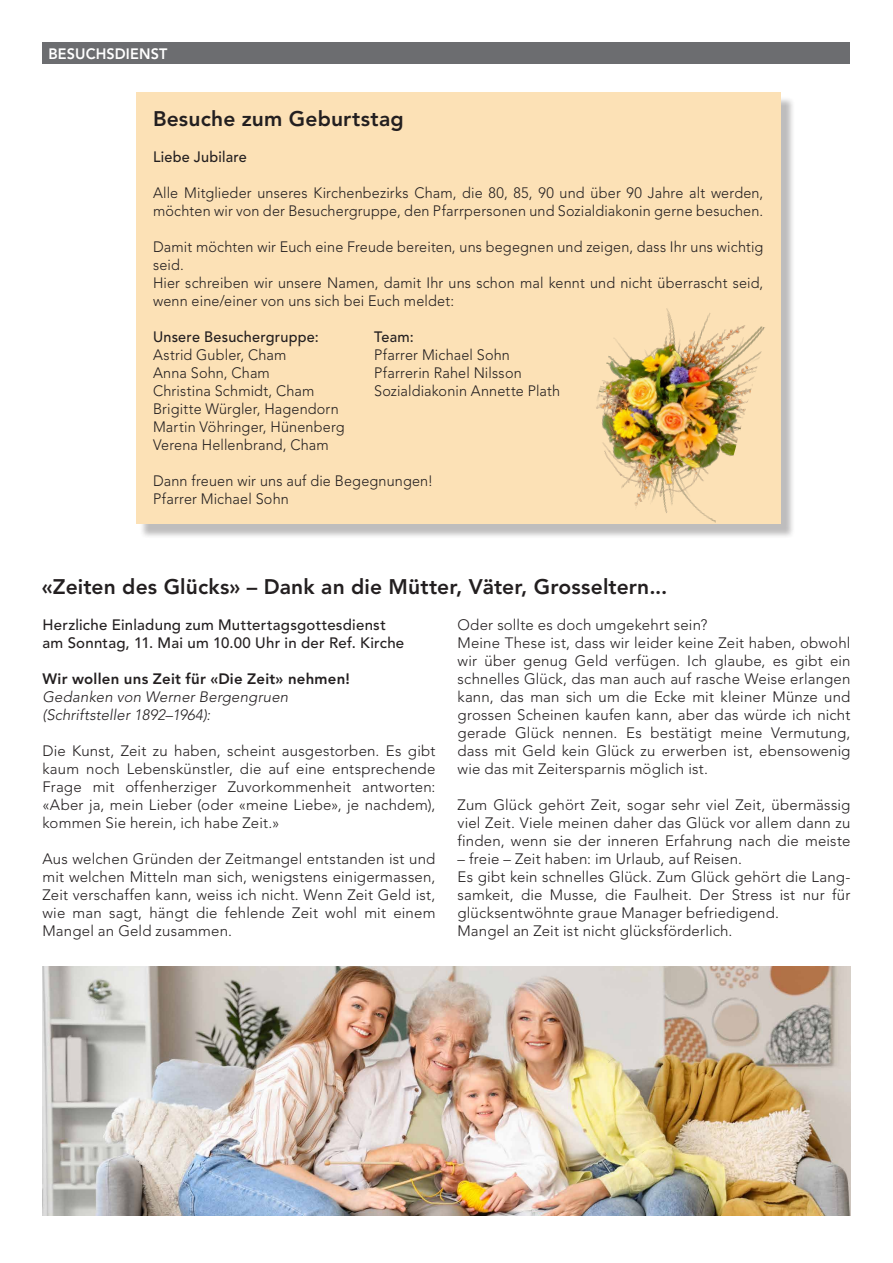
<style>
.page{position:relative;width:893px;height:1263px;background:#fff}
.page>*{position:absolute;margin:0;border:0;box-sizing:border-box;transform-origin:0 0}
.t1{font:800 21px "Avenir LT Std";letter-spacing:.01em;color:#231f20}
.t2{font:300 15px/18px "Avenir LT Std";letter-spacing:.01em;color:#231f20;text-align:justify}
.t3{font:300 15px/18px "Avenir LT Std";letter-spacing:.01em;color:#231f20;scale:.96 1}
.t4{font:500 15px/18px "Avenir LT Std";letter-spacing:.015em;color:#231f20}
.t5{font:italic 300 15px/18px "Avenir LT Std";letter-spacing:.01em;color:#231f20}
.t6{font:500 15px "Avenir LT Std";letter-spacing:.015em;color:#231f20;scale:.96 1}
.t7{font:800 15px "Avenir LT Std";letter-spacing:.015em;color:#231f20}
.t8{font:800 15px "Avenir LT Std";letter-spacing:.01em;color:#fff;scale:.96 1}
</style>
<div class="page">
<div style="left:43px;top:43px;width:807px;height:21px;background:#6c6d70"></div>
<div style="left:139px;top:96px;width:656px;height:443px;background:#231f20;opacity:.3"></div>
<div style="left:136px;top:92px;width:644px;height:432px;background:#fce1b6"></div>
<img style="left:569px;top:308px;width:199px;height:231px">
<img style="left:43px;top:967px;width:807px;height:248px">
<p class="t8" style="left:48px;top:45px;width:126px">BESUCHSDIENST</p>
<p class="t1" style="left:153px;top:106px;width:252px">Besuche zum Geburtstag</p>
<p class="t6" style="left:153px;top:148px;width:99px">Liebe Jubilare</p>
<p class="t3" style="left:153px;top:184px;width:637px">Alle Mitglieder unseres Kirchenbezirks Cham, die 80, 85, 90 und über 90 Jahre alt werden, möchten wir von der Besuchergruppe, den Pfarrpersonen und Sozialdiakonin gerne besuchen.</p>
<p class="t3" style="left:153px;top:238px;width:637px">Damit möchten wir Euch eine Freude bereiten, uns begegnen und zeigen, dass Ihr uns wichtig seid.</p>
<p class="t3" style="left:153px;top:274px;width:637px">Hier schreiben wir unsere Namen, damit Ihr uns schon mal kennt und nicht überrascht seid, wenn eine/einer von uns sich bei Euch meldet:</p>
<p class="t6" style="left:153px;top:328px;width:174px">Unsere Besuchergruppe:</p>
<p class="t3" style="left:153px;top:346px;width:140px">Astrid Gubler, Cham</p>
<p class="t3" style="left:153px;top:364px;width:123px">Anna Sohn, Cham</p>
<p class="t3" style="left:153px;top:382px;width:170px">Christina Schmidt, Cham</p>
<p class="t3" style="left:153px;top:400px;width:195px">Brigitte Würgler, Hagendorn</p>
<p class="t3" style="left:153px;top:418px;width:201px">Martin Vöhringer, Hünenberg</p>
<p class="t3" style="left:153px;top:436px;width:184px">Verena Hellenbrand, Cham</p>
<p class="t3" style="left:153px;top:472px;width:293px">Dann freuen wir uns auf die Begegnungen!</p>
<p class="t3" style="left:153px;top:490px;width:143px">Pfarrer Michael Sohn</p>
<p class="t6" style="left:374px;top:328px;width:43px">Team:</p>
<p class="t3" style="left:374px;top:346px;width:143px">Pfarrer Michael Sohn</p>
<p class="t3" style="left:374px;top:364px;width:155px">Pfarrerin Rahel Nilsson</p>
<p class="t3" style="left:374px;top:382px;width:195px">Sozialdiakonin Annette Plath</p>
<p class="t1" style="left:42px;top:574px;width:627px">«Zeiten des Glücks» – Dank an die Mütter, Väter, Grosseltern...</p>
<p class="t4" style="left:43px;top:616px;width:363px">Herzliche Einladung zum Muttertagsgottesdienst am Sonntag, 11. Mai um 10.00 Uhr in der Ref. Kirche</p>
<p class="t7" style="left:43px;top:670px;width:309px">Wir wollen uns Zeit für «Die Zeit» nehmen!</p>
<p class="t5" style="left:43px;top:688px;width:247px">Gedanken von Werner Bergengruen (Schriftsteller 1892–1964):</p>
<p class="t2" style="left:43px;top:742px;width:394px">Die Kunst, Zeit zu haben, scheint ausgestorben. Es gibt kaum noch Lebenskünstler, die auf eine entsprechende Frage mit offenherziger Zuvorkommenheit antworten: «Aber ja, mein Lieber (oder «meine Liebe», je nachdem), kommen Sie herein, ich habe Zeit.»</p>
<p class="t2" style="left:43px;top:850px;width:394px">Aus welchen Gründen der Zeitmangel entstanden ist und mit welchen Mitteln man sich, wenigstens einigermassen, Zeit verschaffen kann, weiss ich nicht. Wenn Zeit Geld ist, wie man sagt, hängt die fehlende Zeit wohl mit einem Mangel an Geld zusammen.</p>
<p class="t2" style="left:458px;top:616px;width:251px">Oder sollte es doch umgekehrt sein?</p>
<p class="t2" style="left:458px;top:634px;width:394px">Meine These ist, dass wir leider keine Zeit haben, obwohl wir über genug Geld verfügen. Ich glaube, es gibt ein schnelles Glück, das man auch auf rasche Weise erlangen kann, das man sich um die Ecke mit kleiner Münze und grossen Scheinen kaufen kann, aber das würde ich nicht gerade Glück nennen. Es bestätigt meine Vermutung, dass mit Geld kein Glück zu erwerben ist, ebensowenig wie das mit Zeitersparnis möglich ist.</p>
<p class="t2" style="left:458px;top:796px;width:394px">Zum Glück gehört Zeit, sogar sehr viel Zeit, übermässig viel Zeit. Viele meinen daher das Glück vor allem dann zu finden, wenn sie der inneren Erfahrung nach die meiste</p>
<p class="t2" style="left:458px;top:850px;width:286px">– freie – Zeit haben: im Urlaub, auf Reisen.</p>
<p class="t2" style="left:458px;top:868px;width:394px">Es gibt kein schnelles Glück. Zum Glück gehört die Lang&shy;samkeit, die Musse, die Faulheit. Der Stress ist nur für glücksentwöhnte graue Manager befriedigend.</p>
<p class="t2" style="left:458px;top:922px;width:276px">Mangel an Zeit ist nicht glücksförderlich.</p>
</div>
